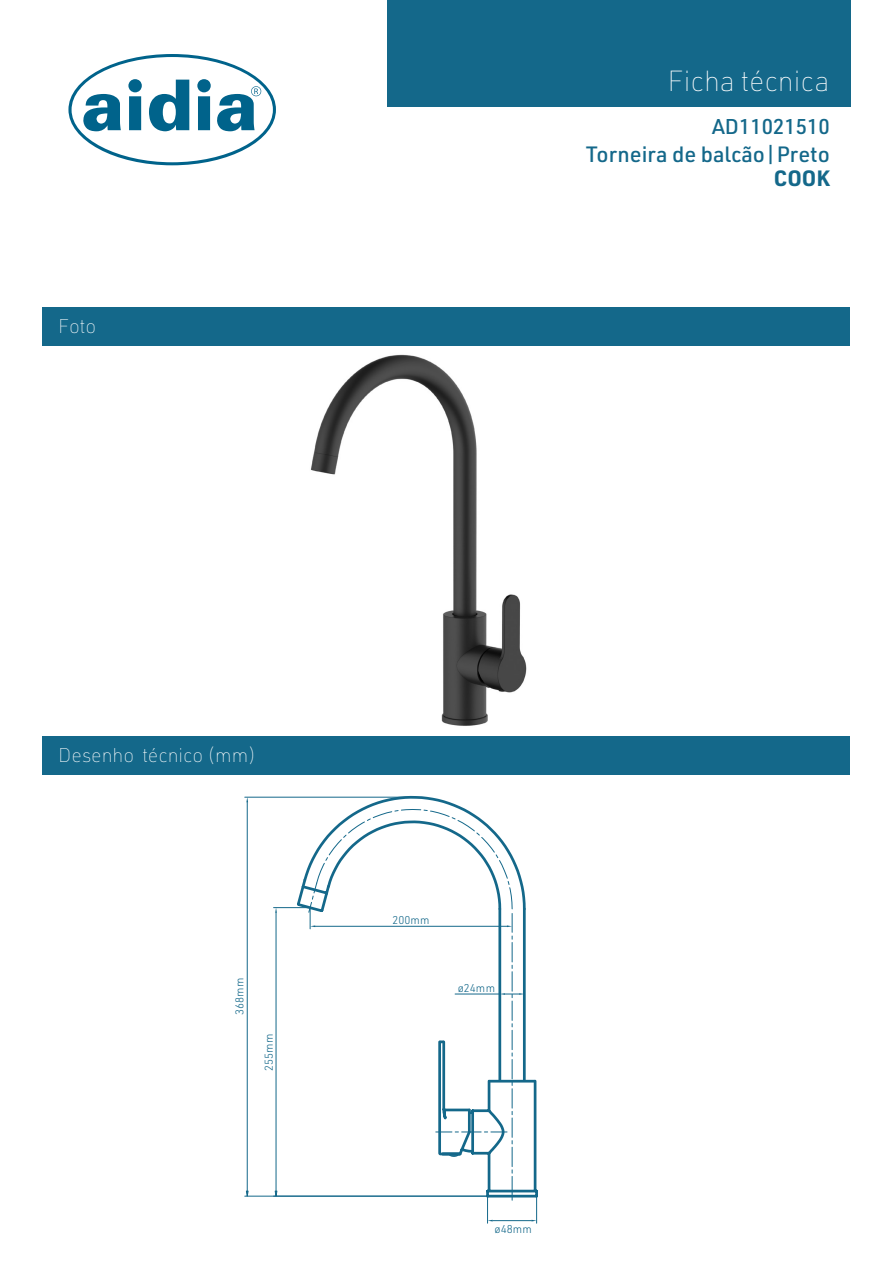
<style>
.page{position:relative;width:893px;height:1263px;background:#fff}
.page>*{position:absolute;margin:0;border:0;box-sizing:border-box;transform-origin:0 0}
.t1{font:100 28.5px "URWDIN";color:#fff}
.t2{font:500 21.75px "URWDIN";color:#14688a}
.t3{font:700 21.75px "URWDIN";color:#14688a}
.t4{font:500 21px "URWDIN";color:#14688a}
.t5{font:100 19.5px "URWDIN";color:#fff}
.t6{font:300 11.1px "URWDIN";color:#14688a}
</style>
<div class="page">
<svg style="left:68px;top:54px;width:208px;height:111px"></svg>
<div style="left:387px;top:0;width:464px;height:106px;background:#14688a"></div>
<div style="left:43px;top:736px;width:807px;height:38px;background:#14688a"></div>
<img style="left:310px;top:354px;width:217px;height:372px">
<div style="left:43px;top:307px;width:807px;height:38px;background:#14688a"></div>
<hr style="left:245px;top:1196px;width:243px;height:1px;background:#14688a">
<hr style="left:245px;top:797px;width:168px;height:1px;background:#14688a">
<hr style="left:247px;top:802px;width:1px;height:389px;background:#14688a">
<svg style="left:246px;top:1191px;width:2px;height:6px"></svg>
<hr style="left:274px;top:907px;width:36px;height:1px;background:#14688a">
<hr style="left:276px;top:913px;width:1px;height:278px;background:#14688a">
<svg style="left:275px;top:1191px;width:2px;height:6px"></svg>
<svg style="left:295px;top:795px;width:243px;height:429px"></svg>
<hr style="left:315px;top:926px;width:192px;height:1px;background:#14688a">
<p class="t5" style="left:58px;top:313px;width:40px">Foto</p>
<h1 class="t1" style="left:668px;top:62px;width:163px">Ficha técnica</h1>
<p class="t4" style="left:712px;top:112px;width:119px">AD11021510</p>
<p class="t2" style="left:586px;top:140px;width:245px">Torneira de balcão|Preto</p>
<p class="t3" style="left:774px;top:163px;width:58px">COOK</p>
<h3 class="t5" style="left:58px;top:742px;width:200px">Desenho técnico (mm)</h3>
<p class="t6" style="left:232px;top:1015px;width:39px;rotate:-90deg">368mm</p>
<p class="t6" style="left:262px;top:1070px;width:39px;rotate:-90deg">255mm</p>
<p class="t6" style="left:392px;top:912px;width:39px">200mm</p>
<p class="t6" style="left:458px;top:980px;width:39px">ø24mm</p>
<p class="t6" style="left:494px;top:1222px;width:39px">ø48mm</p>
</div>
